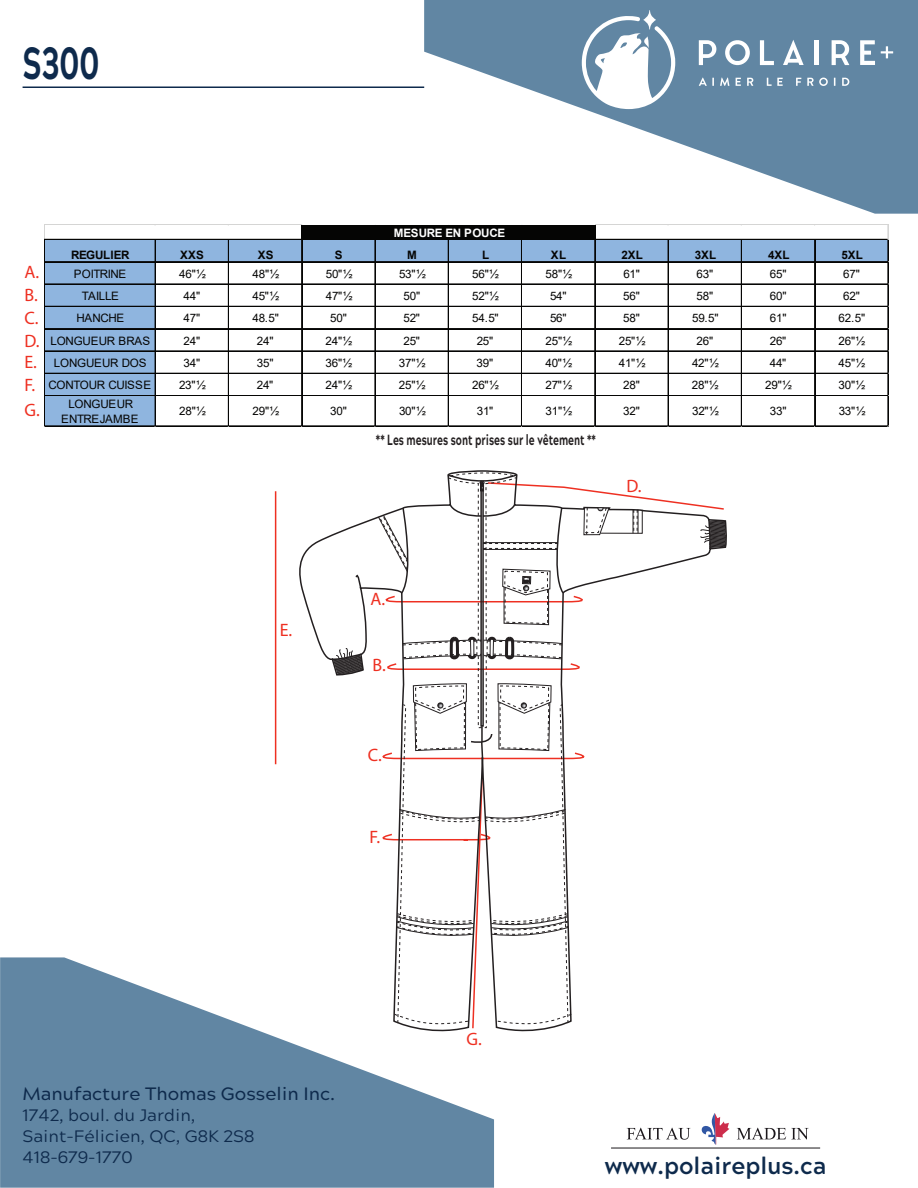
<style>
.page{position:relative;width:918px;height:1188px;background:#fff}
.page>*{position:absolute;margin:0;border:0;box-sizing:border-box;transform-origin:0 0}
.t1{font:800 45px "Acherus Grotesque";color:#0e2a4c;scale:.67 1}
.t2{font:700 23.55px "Acherus Grotesque";color:#0e2a4c}
.t3{font:18px/23.7px "Myriad Pro";color:#ee3022}
.t4{font:500 17.85px "Acherus Grotesque";color:#0e2a4c;scale:1.04 1}
.t5{font:16.5px/21.1px "Acherus Grotesque";color:#0e2a4c;scale:1.04 1}
.t6{font:800 14.7px "Acherus Grotesque";color:#231f20;scale:.68 1}
.t7{font:11.55px/15.1px "Arial";letter-spacing:-.015em;color:#050504;text-align:center}
.t8{font:700 11.55px "Arial";letter-spacing:.005em;color:#050504}
.t9{font:700 11.55px "Arial";letter-spacing:-.03em;color:#fff}
.t10{font:700 11.55px "Arial";letter-spacing:-.03em;color:#050504}
</style>
<div class="page">
<svg style="left:0;top:957px;width:494px;height:231px;fill:#6186a3"></svg>
<hr style="left:23px;top:87px;width:401px;height:1px;background:#0e2a4c">
<svg style="left:424px;top:0;width:494px;height:214px;fill:#6186a3"></svg>
<svg style="left:582px;top:10px;width:93px;height:99px"></svg>
<svg style="left:699px;top:78px;width:15px;height:8px"></svg>
<svg style="left:720px;top:78px;width:9px;height:8px"></svg>
<svg style="left:736px;top:78px;width:5px;height:8px"></svg>
<svg style="left:747px;top:78px;width:6px;height:8px"></svg>
<svg style="left:767px;top:78px;width:16px;height:8px"></svg>
<svg style="left:796px;top:78px;width:5px;height:8px"></svg>
<svg style="left:807px;top:78px;width:21px;height:8px"></svg>
<svg style="left:842px;top:78px;width:7px;height:8px"></svg>
<svg style="left:699px;top:40px;width:17px;height:25px"></svg>
<svg style="left:725px;top:40px;width:25px;height:25px"></svg>
<svg style="left:760px;top:40px;width:14px;height:25px"></svg>
<svg style="left:783px;top:40px;width:21px;height:25px"></svg>
<hr style="left:814px;top:40px;width:4px;height:25px;background:#fff">
<svg style="left:832px;top:40px;width:17px;height:25px"></svg>
<svg style="left:860px;top:40px;width:15px;height:25px"></svg>
<svg style="left:881px;top:46px;width:12px;height:12px"></svg>
<hr style="left:611px;top:1148px;width:209px;height:1px;background:#1b171b">
<svg style="left:627px;top:1128px;width:63px;height:12px"></svg>
<svg style="left:737px;top:1128px;width:72px;height:12px"></svg>
<svg style="left:701px;top:1113px;width:28px;height:32px"></svg>
<hr style="left:275px;top:491px;width:1px;height:273px;background:#ee3022">
<div style="left:302px;top:225px;width:294px;height:15px;background:#050504"></div>
<div style="left:45px;top:239px;width:844px;height:23px;background:#8fb5df"></div>
<div style="left:45px;top:262px;width:111px;height:165px;background:#8fb5df"></div>
<hr style="left:44px;top:224px;width:258px;height:1px;background:#d5d5d4">
<svg style="left:44px;top:225px;width:1px;height:14px"></svg>
<hr style="left:45px;top:239px;width:844px;height:1px;background:#050504">
<hr style="left:45px;top:261px;width:844px;height:1px;background:#050504">
<hr style="left:45px;top:262px;width:844px;height:1px;background:#050504">
<hr style="left:45px;top:284px;width:844px;height:1px;background:#050504">
<hr style="left:45px;top:306px;width:844px;height:1px;background:#050504">
<hr style="left:45px;top:328px;width:844px;height:1px;background:#050504">
<hr style="left:45px;top:329px;width:844px;height:1px;background:#050504">
<hr style="left:45px;top:351px;width:844px;height:1px;background:#050504">
<hr style="left:45px;top:373px;width:844px;height:1px;background:#050504">
<hr style="left:45px;top:395px;width:844px;height:1px;background:#050504">
<hr style="left:45px;top:396px;width:844px;height:1px;background:#050504">
<hr style="left:44px;top:239px;width:1px;height:188px;background:#050504">
<hr style="left:155px;top:240px;width:1px;height:187px;background:#050504">
<hr style="left:228px;top:240px;width:1px;height:187px;background:#050504">
<hr style="left:301px;top:240px;width:1px;height:187px;background:#050504">
<hr style="left:302px;top:240px;width:1px;height:187px;background:#050504">
<hr style="left:375px;top:240px;width:1px;height:187px;background:#050504">
<hr style="left:448px;top:240px;width:1px;height:187px;background:#050504">
<hr style="left:521px;top:240px;width:1px;height:187px;background:#050504">
<hr style="left:595px;top:240px;width:1px;height:187px;background:#050504">
<hr style="left:668px;top:240px;width:1px;height:187px;background:#050504">
<hr style="left:741px;top:240px;width:1px;height:187px;background:#050504">
<hr style="left:814px;top:240px;width:1px;height:187px;background:#050504">
<hr style="left:815px;top:240px;width:1px;height:187px;background:#050504">
<hr style="left:45px;top:426px;width:844px;height:1px;background:#050504">
<hr style="left:888px;top:240px;width:1px;height:187px;background:#050504">
<hr style="left:596px;top:224px;width:293px;height:1px;background:#d5d5d4">
<svg style="left:888px;top:225px;width:1px;height:15px"></svg>
<svg style="left:294px;top:520px;width:433px;height:517px"></svg>
<svg style="left:331px;top:470px;width:395px;height:560px"></svg>
<h1 class="t1" style="left:23px;top:24px;width:116px">S300</h1>
<p class="t9" style="left:394px;top:224px;width:113px">MESURE EN POUCE</p>
<h3 class="t3" style="left:25px;top:259px;width:16px">A.</h3>
<h3 class="t3" style="left:24px;top:283px;width:16px;line-height:23px">B.<br>C.</h3>
<h3 class="t3" style="left:24px;top:350px;width:17px">E.<br>F.<br>G.</h3>
<h3 class="t3" style="left:24px;top:328px;width:17px">D.</h3>
<p class="t10" style="left:71px;top:247px;width:60px">REGULIER</p>
<p class="t8" style="left:180px;top:247px;width:25px">XXS</p>
<p class="t8" style="left:258px;top:247px;width:17px">XS</p>
<p class="t8" style="left:335px;top:247px;width:9px">S</p>
<p class="t8" style="left:407px;top:247px;width:11px">M</p>
<p class="t8" style="left:482px;top:247px;width:9px">L</p>
<p class="t8" style="left:551px;top:247px;width:17px">XL</p>
<p class="t8" style="left:622px;top:247px;width:23px">2XL</p>
<p class="t8" style="left:695px;top:247px;width:23px">3XL</p>
<p class="t8" style="left:768px;top:247px;width:23px">4XL</p>
<p class="t8" style="left:841px;top:247px;width:23px">5XL</p>
<p class="t7" style="left:74px;top:266px;width:54px">POITRINE</p>
<p class="t7" style="left:179px;top:266px;width:28px">46"½</p>
<p class="t7" style="left:252px;top:266px;width:28px">48"½</p>
<p class="t7" style="left:326px;top:266px;width:28px">50"½</p>
<p class="t7" style="left:399px;top:266px;width:28px">53"½</p>
<p class="t7" style="left:472px;top:266px;width:28px">56"½</p>
<p class="t7" style="left:546px;top:266px;width:28px">58"½</p>
<p class="t7" style="left:623px;top:266px;width:18px">61"</p>
<p class="t7" style="left:697px;top:266px;width:18px">63"</p>
<p class="t7" style="left:770px;top:266px;width:18px">65"</p>
<p class="t7" style="left:843px;top:266px;width:18px">67"</p>
<p class="t7" style="left:82px;top:288px;width:39px">TAILLE</p>
<p class="t7" style="left:184px;top:288px;width:18px">44"</p>
<p class="t7" style="left:252px;top:288px;width:28px">45"½</p>
<p class="t7" style="left:326px;top:288px;width:28px">47"½</p>
<p class="t7" style="left:403px;top:288px;width:18px">50"</p>
<p class="t7" style="left:472px;top:288px;width:28px">52"½</p>
<p class="t7" style="left:550px;top:288px;width:18px">54"</p>
<p class="t7" style="left:623px;top:288px;width:18px">56"</p>
<p class="t7" style="left:697px;top:288px;width:18px">58"</p>
<p class="t7" style="left:770px;top:288px;width:18px">60"</p>
<p class="t7" style="left:843px;top:288px;width:18px">62"</p>
<p class="t7" style="left:76px;top:311px;width:49px">HANCHE</p>
<p class="t7" style="left:184px;top:311px;width:18px">47"</p>
<p class="t7" style="left:252px;top:311px;width:28px">48.5"</p>
<p class="t7" style="left:330px;top:311px;width:18px">50"</p>
<p class="t7" style="left:403px;top:311px;width:18px">52"</p>
<p class="t7" style="left:472px;top:311px;width:28px">54.5"</p>
<p class="t7" style="left:550px;top:311px;width:18px">56"</p>
<p class="t7" style="left:623px;top:311px;width:18px">58"</p>
<p class="t7" style="left:692px;top:311px;width:28px">59.5"</p>
<p class="t7" style="left:770px;top:311px;width:18px">61"</p>
<p class="t7" style="left:839px;top:311px;width:28px">62.5"</p>
<p class="t7" style="left:50px;top:333px;width:101px">LONGUEUR BRAS</p>
<p class="t7" style="left:184px;top:333px;width:18px">24"</p>
<p class="t7" style="left:257px;top:333px;width:18px">24"</p>
<p class="t7" style="left:326px;top:333px;width:28px">24"½</p>
<p class="t7" style="left:403px;top:333px;width:18px">25"</p>
<p class="t7" style="left:477px;top:333px;width:18px">25"</p>
<p class="t7" style="left:545px;top:333px;width:28px">25"½</p>
<p class="t7" style="left:619px;top:333px;width:28px">25"½</p>
<p class="t7" style="left:697px;top:333px;width:18px">26"</p>
<p class="t7" style="left:770px;top:333px;width:18px">26"</p>
<p class="t7" style="left:839px;top:333px;width:28px">26"½</p>
<p class="t7" style="left:54px;top:355px;width:94px">LONGUEUR DOS</p>
<p class="t7" style="left:184px;top:355px;width:18px">34"</p>
<p class="t7" style="left:257px;top:355px;width:18px">35"</p>
<p class="t7" style="left:326px;top:355px;width:28px">36"½</p>
<p class="t7" style="left:399px;top:355px;width:28px">37"½</p>
<p class="t7" style="left:477px;top:355px;width:18px">39"</p>
<p class="t7" style="left:545px;top:355px;width:28px">40"½</p>
<p class="t7" style="left:619px;top:355px;width:28px">41"½</p>
<p class="t7" style="left:692px;top:355px;width:28px">42"½</p>
<p class="t7" style="left:770px;top:355px;width:18px">44"</p>
<p class="t7" style="left:839px;top:355px;width:28px">45"½</p>
<p class="t7" style="left:49px;top:378px;width:104px">CONTOUR CUISSE</p>
<p class="t7" style="left:179px;top:378px;width:28px">23"½</p>
<p class="t7" style="left:257px;top:378px;width:18px">24"</p>
<p class="t7" style="left:326px;top:378px;width:28px">24"½</p>
<p class="t7" style="left:399px;top:378px;width:28px">25"½</p>
<p class="t7" style="left:472px;top:378px;width:28px">26"½</p>
<p class="t7" style="left:545px;top:378px;width:28px">27"½</p>
<p class="t7" style="left:623px;top:378px;width:18px">28"</p>
<p class="t7" style="left:692px;top:378px;width:28px">28"½</p>
<p class="t7" style="left:765px;top:378px;width:28px">29"½</p>
<p class="t7" style="left:839px;top:378px;width:28px">30"½</p>
<p class="t7" style="left:61px;top:396px;width:79px">LONGUEUR<br>ENTREJAMBE</p>
<p class="t7" style="left:179px;top:403px;width:28px">28"½</p>
<p class="t7" style="left:252px;top:403px;width:28px">29"½</p>
<p class="t7" style="left:330px;top:403px;width:18px">30"</p>
<p class="t7" style="left:399px;top:403px;width:28px">30"½</p>
<p class="t7" style="left:477px;top:403px;width:18px">31"</p>
<p class="t7" style="left:546px;top:403px;width:28px">31"½</p>
<p class="t7" style="left:623px;top:403px;width:18px">32"</p>
<p class="t7" style="left:692px;top:403px;width:28px">32"½</p>
<p class="t7" style="left:770px;top:403px;width:18px">33"</p>
<p class="t7" style="left:839px;top:403px;width:28px">33"½</p>
<p class="t6" style="left:376px;top:427px;width:325px">** Les mesures sont prises sur le vêtement **</p>
<h3 class="t3" style="left:626px;top:474px;width:17px">D.</h3>
<h3 class="t3" style="left:280px;top:618px;width:14px">E.</h3>
<h3 class="t3" style="left:371px;top:587px;width:16px">A.</h3>
<h3 class="t3" style="left:373px;top:653px;width:15px">B.</h3>
<h3 class="t3" style="left:368px;top:743px;width:16px">C.</h3>
<h3 class="t3" style="left:369px;top:825px;width:12px">F.</h3>
<h3 class="t3" style="left:467px;top:1027px;width:17px">G.</h3>
<h3 class="t4" style="left:23px;top:1078px;width:302px">Manufacture Thomas Gosselin Inc.</h3>
<h3 class="t5" style="left:23px;top:1103px;width:224px">1742, boul. du Jardin,<br>Saint-Félicien, QC, G8K 2S8<br>418-679-1770</h3>
<h2 class="t2" style="left:605px;top:1146px;width:223px">www.polaireplus.ca</h2>
</div>
